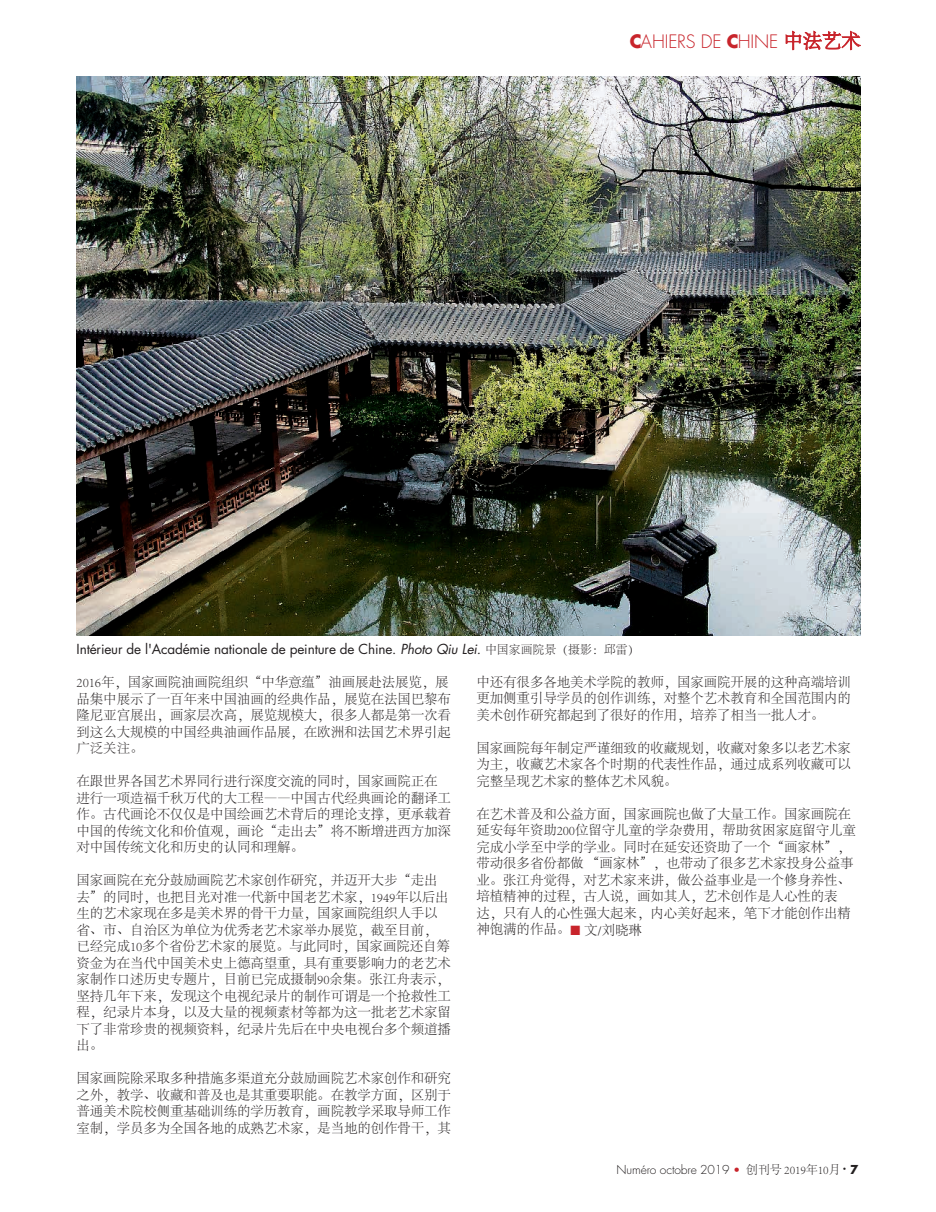
<style>
.page{position:relative;width:936px;height:1212px;background:#fff}
.page>*{position:absolute;margin:0;border:0;box-sizing:border-box;transform-origin:0 0}
.t1{font:300 18px "Futura";letter-spacing:-.01em;color:#c8242b}
.t2{font:300 13.5px/16.5px "Adobe Song Std";letter-spacing:-.01em;color:#231f20}
.t3{font:13.5px "Futura";letter-spacing:-.01em;color:#231f20}
.t4{font:300 12px "Futura";letter-spacing:-.01em;color:#231f20}
.s1{font-weight:700}
.s2{font-family:"Adobe Song Std";font-size:19.5px}
.s3{font-style:italic}
.s4{font-family:"Adobe Song Std";font-weight:300;font-size:12px}
.s5{color:#c8242b}
.s6{font-family:"Helvetica Neue";font-weight:100;color:#c8242b}
.s7{font-family:"Adobe Song Std"}
</style>
<div class="page">
<svg style="left:785px;top:30px;width:76px;height:21px"></svg>
<img style="left:77px;top:77px;width:783px;height:559px">
<h1 class="t1" style="left:629px;top:30px;width:233px"><span class="s1">C</span>AHIERS DE <span class="s1">C</span>HINE <span class="s2">中法艺术</span></h1>
<p class="t3" style="left:77px;top:639px;width:564px">Intérieur de l'Académie nationale de peinture de Chine. <span class="s3">Photo Qiu Lei.</span> <span class="s4">中国家画院景（摄影：邱雷）</span></p>
<p class="t2" style="left:77px;top:674px;width:376px">2016年，国家画院油画院组织“中华意蕴”油画展赴法展览，展品集中展示了一百年来中国油画的经典作品，展览在法国巴黎布隆尼亚宫展出，画家层次高，展览规模大，很多人都是第一次看到这么大规模的中国经典油画作品展，在欧洲和法国艺术界引起广泛关注。</p>
<p class="t2" style="left:77px;top:773px;width:376px">在跟世界各国艺术界同行进行深度交流的同时，国家画院正在进行一项造福千秋万代的大工程——中国古代经典画论的翻译工作。古代画论不仅仅是中国绘画艺术背后的理论支撑，更承载着中国的传统文化和价值观，画论“走出去”将不断增进西方加深对中国传统文化和历史的认同和理解。</p>
<p class="t2" style="left:77px;top:872px;width:376px">国家画院在充分鼓励画院艺术家创作研究，并迈开大步“走出去”的同时，也把目光对准一代新中国老艺术家，1949年以后出生的艺术家现在多是美术界的骨干力量，国家画院组织人手以省、市、自治区为单位为优秀老艺术家举办展览，截至目前，已经完成10多个省份艺术家的展览。与此同时，国家画院还自筹资金为在当代中国美术史上德高望重，具有重要影响力的老艺术家制作口述历史专题片，目前已完成摄制90余集。张江舟表示，坚持几年下来，发现这个电视纪录片的制作可谓是一个抢救性工程，纪录片本身，以及大量的视频素材等都为这一批老艺术家留下了非常珍贵的视频资料，纪录片先后在中央电视台多个频道播出。</p>
<p class="t2" style="left:77px;top:1070px;width:376px;text-align:justify">国家画院除采取多种措施多渠道充分鼓励画院艺术家创作和研究之外，教学、收藏和普及也是其重要职能。在教学方面，区别于普通美术院校侧重基础训练的学历教育，画院教学采取导师工作室制，学员多为全国各地的成熟艺术家，是当地的创作骨干，其</p>
<p class="t2" style="left:476px;top:674px;width:376px;text-align:justify">中还有很多各地美术学院的教师，国家画院开展的这种高端培训更加侧重引导学员的创作训练，对整个艺术教育和全国范围内的美术创作研究都起到了很好的作用，培养了相当一批人才。</p>
<p class="t2" style="left:476px;top:740px;width:376px;text-align:justify">国家画院每年制定严谨细致的收藏规划，收藏对象多以老艺术家为主，收藏艺术家各个时期的代表性作品，通过成系列收藏可以完整呈现艺术家的整体艺术风貌。</p>
<p class="t2" style="left:476px;top:806px;width:381px">在艺术普及和公益方面，国家画院也做了大量工作。国家画院在延安每年资助200位留守儿童的学杂费用，帮助贫困家庭留守儿童完成小学至中学的学业。同时在延安还资助了一个“画家林”，带动很多省份都做 “画家林”，也带动了很多艺术家投身公益事业。张江舟觉得，对艺术家来讲，做公益事业是一个修身养性、培植精神的过程，古人说，画如其人，艺术创作是人心性的表<br>达，只有人的心性强大起来，内心美好起来，笔下才能创作出精神饱满的作品。<span class="s5">■</span> 文/刘晓琳</p>
<p class="t4" style="left:616px;top:1162px;width:243px">Numéro octobre 2019 <span class="s6">•</span> <span class="s7">创刊号 2019年10月</span> <sup>•</sup> <span class="s1">7</span></p>
</div>
